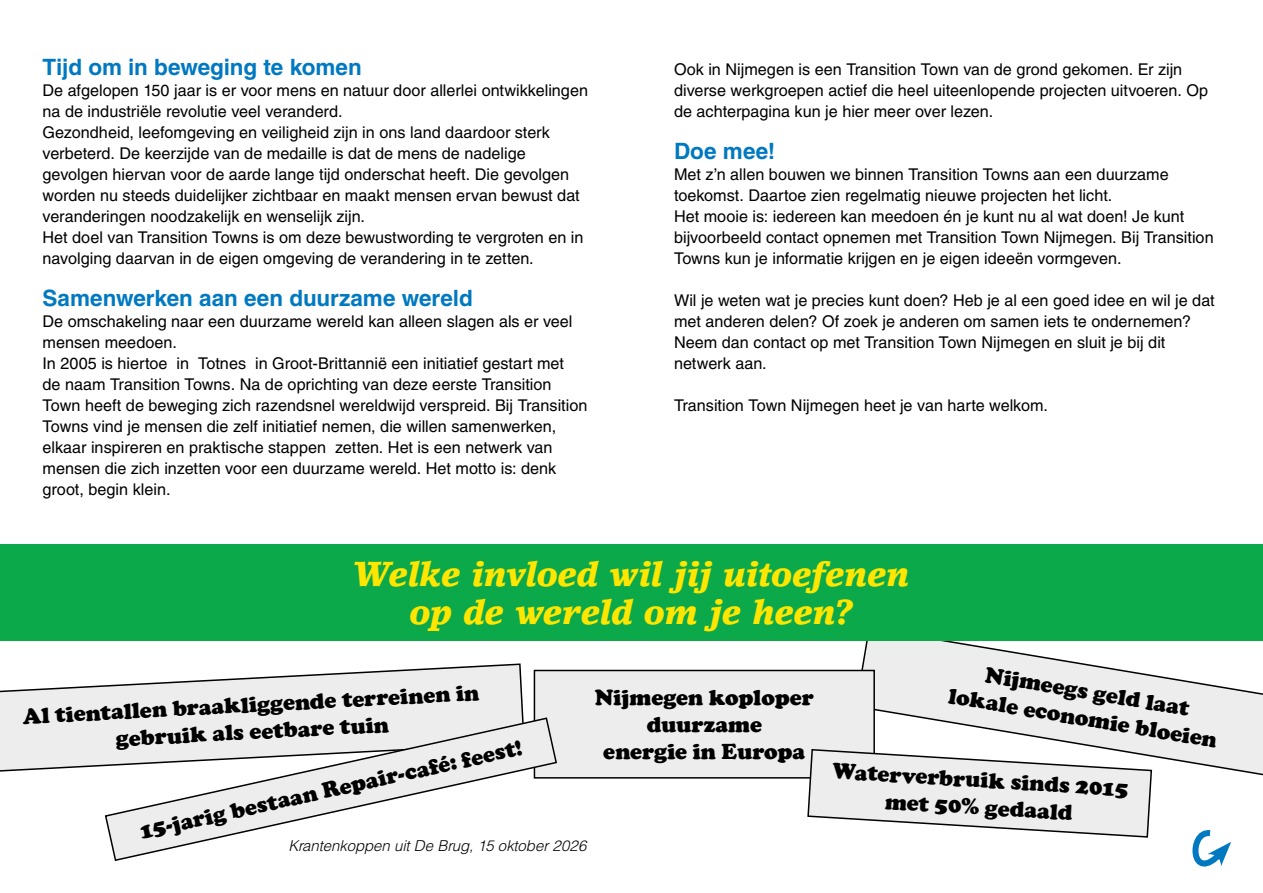
<style>
.page{position:relative;width:1263px;height:893px;background:#fff}
.page>*{position:absolute;margin:0;border:0;box-sizing:border-box;transform-origin:0 0}
.t1{font:italic 900 34.5px/37.5px "Lino Letter Std";letter-spacing:-.01em;color:#ffe600;text-align:center}
.t2{font:900 22.5px/27px "Cooper";color:#000;text-align:center}
.t3{font:700 22.5px "Helvetica LT Std";letter-spacing:-.005em;color:#0079c1}
.t4{font:16.2px/21px "Helvetica LT Std";color:#000}
.t5{font:italic 300 15px "Helvetica LT Std";letter-spacing:-.005em;color:#000}
</style>
<div class="page">
<svg style="left:1192px;top:830px;width:39px;height:37px"></svg>
<svg style="left:0;top:663px;width:524px;height:109px"></svg>
<svg style="left:854px;top:641px;width:409px;height:135px"></svg>
<div style="left:0;top:544px;width:1263px;height:97px;background:#0ca94b"></div>
<div style="left:534px;top:670px;width:340px;height:108px;background:#ededee"></div>
<div style="left:534px;top:670px;width:341px;height:109px;border:2px solid #000"></div>
<svg style="left:104px;top:716px;width:454px;height:145px"></svg>
<svg style="left:806px;top:748px;width:347px;height:90px"></svg>
<h2 class="t3" style="left:43px;top:53px;width:321px">Tijd om in beweging te komen</h2>
<p class="t4" style="left:43px;top:80px;width:547px">De afgelopen 150 jaar is er voor mens en natuur door allerlei ontwikkelingen na de industriële revolutie veel veranderd.<br>Gezondheid, leefomgeving en veiligheid zijn in ons land daardoor sterk verbeterd. De keerzijde van de medaille is dat de mens de nadelige gevolgen hiervan voor de aarde lange tijd onderschat heeft. Die gevolgen worden nu steeds duidelijker zichtbaar en maakt mensen ervan bewust dat veranderingen noodzakelijk en wenselijk zijn.<br>Het doel van Transition Towns is om deze bewustwording te vergroten en in navolging daarvan in de eigen omgeving de verandering in te zetten.</p>
<h2 class="t3" style="left:43px;top:284px;width:432px">Samenwerken aan een duurzame wereld</h2>
<p class="t4" style="left:43px;top:311px;width:546px">De omschakeling naar een duurzame wereld kan alleen slagen als er veel mensen meedoen.<br>In 2005 is hiertoe in Totnes in Groot-Brittannië een initiatief gestart met<br>de naam Transition Towns. Na de oprichting van deze eerste Transition Town heeft de beweging zich razendsnel wereldwijd verspreid. Bij Transition Towns vind je mensen die zelf initiatief nemen, die willen samenwerken, elkaar inspireren en praktische stappen zetten. Het is een netwerk van mensen die zich inzetten voor een duurzame wereld. Het motto is: denk groot, begin klein.</p>
<p class="t4" style="left:674px;top:59px;width:536px">Ook in Nijmegen is een Transition Town van de grond gekomen. Er zijn diverse werkgroepen actief die heel uiteenlopende projecten uitvoeren. Op de achterpagina kun je hier meer over lezen.</p>
<h2 class="t3" style="left:674px;top:137px;width:103px">Doe mee!</h2>
<p class="t4" style="left:674px;top:164px;width:541px">Met z’n allen bouwen we binnen Transition Towns aan een duurzame toekomst. Daartoe zien regelmatig nieuwe projecten het licht.<br>Het mooie is: iedereen kan meedoen én je kunt nu al wat doen! Je kunt bijvoorbeeld contact opnemen met Transition Town Nijmegen. Bij Transition Towns kun je informatie krijgen en je eigen ideeën vormgeven.</p>
<p class="t4" style="left:674px;top:290px;width:542px">Wil je weten wat je precies kunt doen? Heb je al een goed idee en wil je dat met anderen delen? Of zoek je anderen om samen iets te ondernemen?<br>Neem dan contact op met Transition Town Nijmegen en sluit je bij dit netwerk aan.</p>
<p class="t4" style="left:674px;top:395px;width:375px">Transition Town Nijmegen heet je van harte welkom.</p>
<h1 class="t1" style="left:353px;top:555px;width:558px">Welke invloed wil jij uitoefenen op de wereld om je heen?</h1>
<h2 class="t2" style="left:22px;top:703px;width:459px;rotate:-3deg">Al tientallen braakliggende terreinen in gebruik als eetbare tuin</h2>
<h2 class="t2" style="left:595px;top:684px;width:220px">Nijmegen koploper duurzame<br>energie in Europa</h2>
<h2 class="t2" style="left:137px;top:820px;width:393px;rotate:-13deg">15-jarig bestaan Repair-café: feest!</h2>
<p class="t5" style="left:288px;top:836px;width:299px">Krantenkoppen uit De Brug, 15 oktober 2026</p>
<h2 class="t2" style="left:955px;top:657px;width:273px;rotate:9deg">Nijmeegs geld laat lokale economie bloeien</h2>
<h2 class="t2" style="left:833px;top:758px;width:298px;rotate:3deg">Waterverbruik sinds 2015 met 50% gedaald</h2>
</div>
